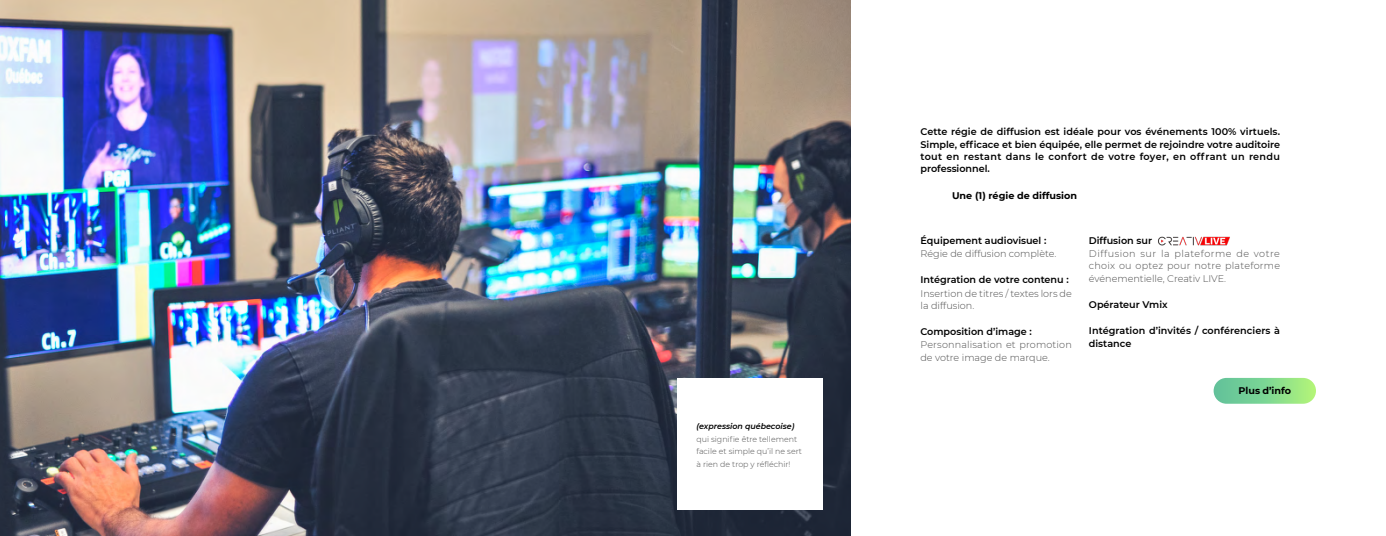
<style>
.page{position:relative;width:1386px;height:536px;background:#fff}
.page>*{position:absolute;margin:0;border:0;box-sizing:border-box;transform-origin:0 0}
.Titre_descriptions{font:600 9.62px/12.2px "Montserrat";color:#000}
.Description{font:300 9.62px/12.2px "Montserrat";color:#4d4d4d}
.Description-2{font:700 9.62px "Montserrat";color:#000}
.bouton{font:700 9.62px "Montserrat";color:#000}
.Titre_descriptions-2{font:300 7.88px/12.2px "Montserrat";color:#4d4d4d}
.Titre_descriptions-3{font:italic 600 7.88px "Montserrat";color:#000}
</style>
<div class="page">
<img style="left:0;top:0;width:850px;height:535px">
<div style="left:1214px;top:378px;width:102px;height:25px;background:linear-gradient(to right,#59bea0,#acf37e);border-radius:13px"></div>
<div style="left:677px;top:378px;width:145px;height:131px;background:#fff"></div>
<img style="left:1158px;top:236px;width:72px;height:10px">
<p class="Titre_descriptions-3" style="left:696px;top:420px;width:99px">(expression québecoise)</p>
<p class="Titre_descriptions-2" style="left:696px;top:433px;width:107px">qui signifie être tellement facile et simple qu’il ne sert à rien de trop y réfléchir!</p>
<p class="Titre_descriptions" style="left:920px;top:125px;width:361px;text-align:justify">Cette régie de diffusion est idéale pour vos événements 100% virtuels.<br>Simple, efficace et bien équipée, elle permet de rejoindre votre auditoire tout en restant dans le confort de votre foyer, en offrant un rendu professionnel.</p>
<p class="Description-2" style="left:952px;top:188px;width:127px">Une (1) régie de diffusion</p>
<p class="Titre_descriptions" style="left:920px;top:234px;width:127px">Équipement audiovisuel :</p>
<p class="Description" style="left:920px;top:247px;width:138px">Régie de diffusion complète.</p>
<p class="Titre_descriptions" style="left:920px;top:273px;width:150px">Intégration de votre contenu :</p>
<p class="Description" style="left:920px;top:286px;width:153px">Insertion de titres / textes lors de la diffusion.</p>
<p class="Titre_descriptions" style="left:920px;top:325px;width:113px">Composition d’image :</p>
<p class="Description" style="left:920px;top:338px;width:153px">Personnalisation et promotion de votre image de marque.</p>
<p class="Titre_descriptions" style="left:1089px;top:234px;width:65px">Diffusion sur</p>
<p class="Description" style="left:1089px;top:247px;width:193px;text-align:justify">Diffusion sur la plateforme de votre choix ou optez pour notre plateforme événementielle, Creativ LIVE.</p>
<p class="Titre_descriptions" style="left:1089px;top:298px;width:80px">Opérateur Vmix</p>
<p class="Titre_descriptions" style="left:1089px;top:324px;width:193px">Intégration d’invités / conférenciers à distance</p>
<p class="bouton" style="left:1238px;top:384px;width:54px">Plus d’info</p>
</div>
